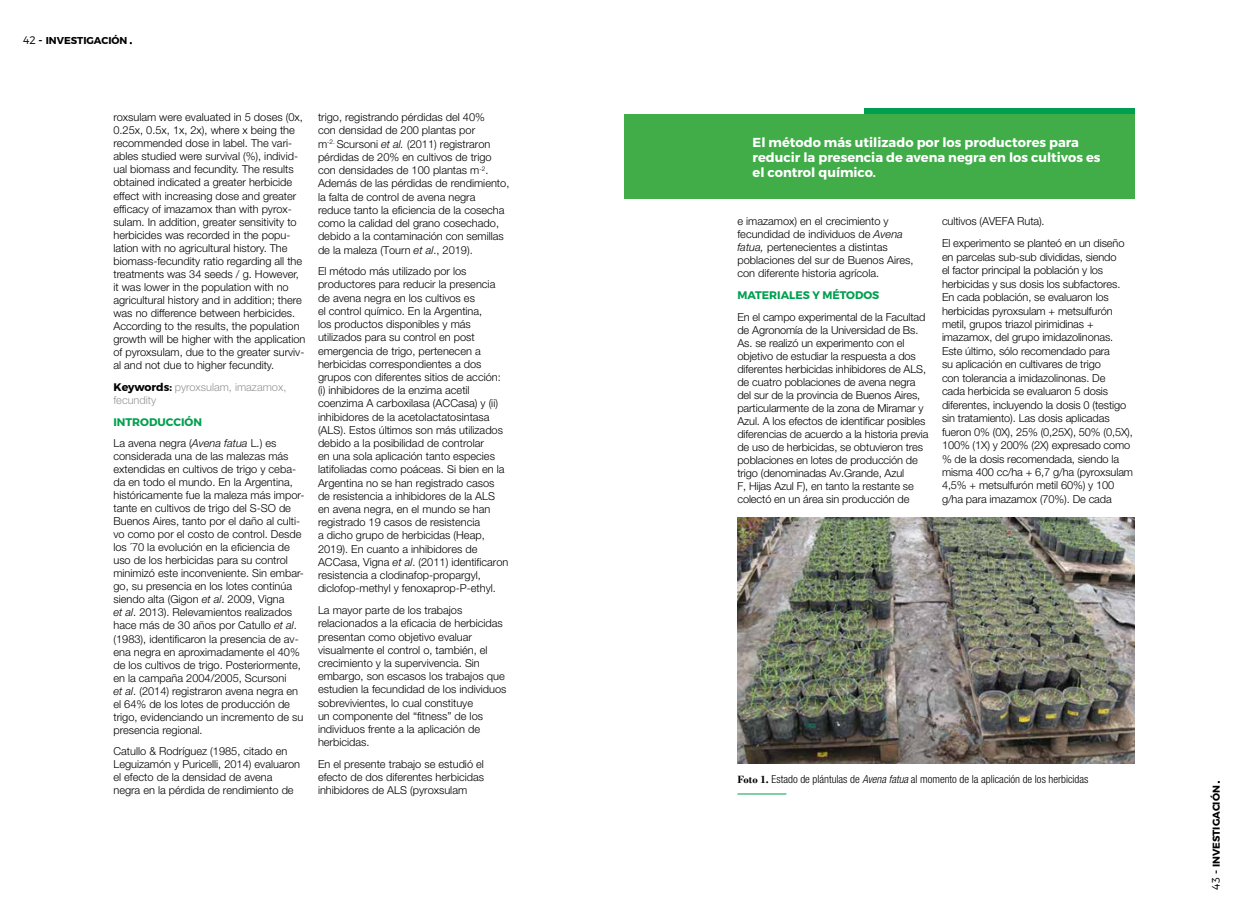
<style>
.page{position:relative;width:1248px;height:908px;background:#fff}
.page>*{position:absolute;margin:0;border:0;box-sizing:border-box;transform-origin:0 0}
.t1{font:700 13px/15px "Montserrat";color:#fff}
.t2{font:300 11px/13px "Helvetica Neue LT Std";color:#000}
.t3{font:300 condensed 11px "Helvetica Neue LT Std";color:#000}
.t4{font:300 11px/13.2px "Helvetica Neue LT Std";color:#939598}
.t5{font:700 11px "Montserrat";color:#009f4f}
.t6{font:700 10px "Montserrat";color:#000}
.s1{font-weight:300;font-size:11px}
.s2{font-size:11px}
.s3{font-family:"Montserrat";font-weight:700;color:#000}
.s4{font-style:italic}
.s5{font-family:"Bodoni";font-weight:700;font-stretch:normal}
</style>
<div class="page">
<div style="left:863px;top:108px;width:271px;height:90px;background:#009f4f"></div>
<div style="left:624px;top:114px;width:510px;height:84px;background:#41ad49"></div>
<img style="left:737px;top:517px;width:397px;height:246px">
<hr style="left:737px;top:793px;width:49px;height:1px;background:#009f4f">
<p class="t6" style="left:23px;top:34px;width:106px"><span class="s1">42</span> <span class="s2">-</span> INVESTIGACIÓN</p>
<p class="t2" style="left:113px;top:111px;width:193px">roxsulam were evaluated in 5 doses (0x, 0.25x, 0.5x, 1x, 2x), where x being the recommended dose in label. The vari&shy;ables studied were survival (%), individ&shy;ual biomass and fecundity. The results obtained indicated a greater herbicide effect with increasing dose and greater efficacy of imazamox than with pyrox&shy;sulam. In addition, greater sensitivity to herbicides was recorded in the popu&shy;lation with no agricultural history. The biomass-fecundity ratio regarding all the treatments was 34 seeds / g. However, it was lower in the population with no agricultural history and in addition; there was no difference between herbicides.<br>According to the results, the population growth will be higher with the application of pyroxsulam, due to the greater surviv&shy;al and not due to higher fecundity.</p>
<p class="t4" style="left:113px;top:379px;width:174px"><span class="s3">Keywords:</span> pyroxsulam, imazamox, fecundity</p>
<p class="t5" style="left:113px;top:414px;width:90px">INTRODUCCIÓN</p>
<p class="t2" style="left:113px;top:436px;width:192px">La avena negra (<span class="s4">Avena fatua</span> L.) es considerada una de las malezas más extendidas en cultivos de trigo y ceba&shy;da en todo el mundo. En la Argentina, históricamente fue la maleza más impor&shy;tante en cultivos de trigo del S-SO de Buenos Aires, tanto por el daño al culti&shy;vo como por el costo de control. Desde los ´70 la evolución en la eficiencia de uso de los herbicidas para su control minimizó este inconveniente. Sin embar&shy;go, su presencia en los lotes continúa siendo alta (Gigon <span class="s4">et al</span>. 2009, Vigna<br><span class="s4">et al</span>. 2013). Relevamientos realizados hace más de 30 años por Catullo <span class="s4">et al</span>. (1983), identificaron la presencia de av&shy;ena negra en aproximadamente el 40% de los cultivos de trigo. Posteriormente, en la campaña 2004/2005, Scursoni<br><span class="s4">et al</span>. (2014) registraron avena negra en el 64% de los lotes de producción de trigo, evidenciando un incremento de su presencia regional.</p>
<p class="t2" style="left:113px;top:744px;width:188px">Catullo &amp; Rodríguez (1985, citado en Leguizamón y Puricelli, 2014) evaluaron el efecto de la densidad de avena negra en la pérdida de rendimiento de</p>
<p class="t2" style="left:318px;top:110px;width:193px">trigo, registrando pérdidas del 40%<br>con densidad de 200 plantas por<br>m<sup>-2.</sup> Scursoni <span class="s4">et al.</span> (2011) registraron pérdidas de 20% en cultivos de trigo con densidades de 100 plantas m<sup>-2</sup>.<br>Además de las pérdidas de rendimiento, la falta de control de avena negra reduce tanto la eficiencia de la cosecha como la calidad del grano cosechado, debido a la contaminación con semillas de la maleza (Tourn <span class="s4">et al</span>., 2019).</p>
<p class="t2" style="left:318px;top:264px;width:192px">El método más utilizado por los productores para reducir la presencia de avena negra en los cultivos es<br>el control químico. En la Argentina,<br>los productos disponibles y más utilizados para su control en post emergencia de trigo, pertenecen a herbicidas correspondientes a dos grupos con diferentes sitios de acción: (i) inhibidores de la enzima acetil coenzima A carboxilasa (ACCasa) y (ii) inhibidores de la acetolactatosintasa (ALS). Estos últimos son más utilizados debido a la posibilidad de controlar<br>en una sola aplicación tanto especies latifoliadas como poáceas. Si bien en la Argentina no se han registrado casos de resistencia a inhibidores de la ALS en avena negra, en el mundo se han registrado 19 casos de resistencia<br>a dicho grupo de herbicidas (Heap, 2019). En cuanto a inhibidores de ACCasa, Vigna <span class="s4">et al</span>. (2011) identificaron resistencia a clodinafop-propargyl, diclofop-methyl y fenoxaprop-P-ethyl.</p>
<p class="t2" style="left:318px;top:603px;width:190px">La mayor parte de los trabajos relacionados a la eficacia de herbicidas presentan como objetivo evaluar visualmente el control o, también, el crecimiento y la supervivencia. Sin embargo, son escasos los trabajos que estudien la fecundidad de los individuos sobrevivientes, lo cual constituye<br>un componente del “fitness” de los individuos frente a la aplicación de herbicidas.</p>
<p class="t2" style="left:318px;top:756px;width:168px;text-align:justify">En el presente trabajo se estudió el efecto de dos diferentes herbicidas inhibidores de ALS (pyroxsulam</p>
<p class="t1" style="left:752px;top:135px;width:349px">El método más utilizado por los productores para reducir la presencia de avena negra en los cultivos es el control químico.</p>
<p class="t2" style="left:737px;top:214px;width:178px">e imazamox) en el crecimiento y fecundidad de individuos de <span class="s4">Avena fatua,</span> pertenecientes a distintas poblaciones del sur de Buenos Aires, con diferente historia agrícola.</p>
<p class="t5" style="left:737px;top:288px;width:143px">MATERIALES Y MÉTODOS</p>
<p class="t2" style="left:737px;top:310px;width:193px">En el campo experimental de la Facultad de Agronomía de la Universidad de Bs.<br>As. se realizó un experimento con el objetivo de estudiar la respuesta a dos diferentes herbicidas inhibidores de ALS, de cuatro poblaciones de avena negra del sur de la provincia de Buenos Aires, particularmente de la zona de Miramar y Azul. A los efectos de identificar posibles diferencias de acuerdo a la historia previa de uso de herbicidas, se obtuvieron tres poblaciones en lotes de producción de trigo (denominadas Av.Grande, Azul<br>F, Hijas Azul F), en tanto la restante se colectó en un área sin producción de</p>
<p class="t2" style="left:941px;top:210px;width:184px;line-height:21.9px">cultivos (AVEFA Ruta).<br>El experimento se planteó en un diseño</p>
<p class="t2" style="left:941px;top:250px;width:193px;line-height:13.4px">en parcelas sub-sub divididas, siendo<br>el factor principal la población y los herbicidas y sus dosis los subfactores.<br>En cada población, se evaluaron los herbicidas pyroxsulam + metsulfurón metil, grupos triazol pirimidinas + imazamox, del grupo imidazolinonas.<br>Este último, sólo recomendado para<br>su aplicación en cultivares de trigo<br>con tolerancia a imidazolinonas. De<br>cada herbicida se evaluaron 5 dosis diferentes, incluyendo la dosis 0 (testigo sin tratamiento). Las dosis aplicadas fueron 0% (0X), 25% (0,25X), 50% (0,5X), 100% (1X) y 200% (2X) expresado como % de la dosis recomendada, siendo la misma 400 cc/ha + 6,7 g/ha (pyroxsulam 4,5% + metsulfurón metil 60%) y 100 g/ha para imazamox (70%). De cada</p>
<p class="t3" style="left:737px;top:772px;width:352px"><span class="s5">Foto 1.</span> Estado de plántulas de <span class="s4">Avena fatua</span> al momento de la aplicación de los herbicidas</p>
<p class="t6" style="left:1209px;top:889px;width:106px;rotate:-90deg"><span class="s1">43</span> <span class="s2">-</span> INVESTIGACIÓN</p>
</div>
